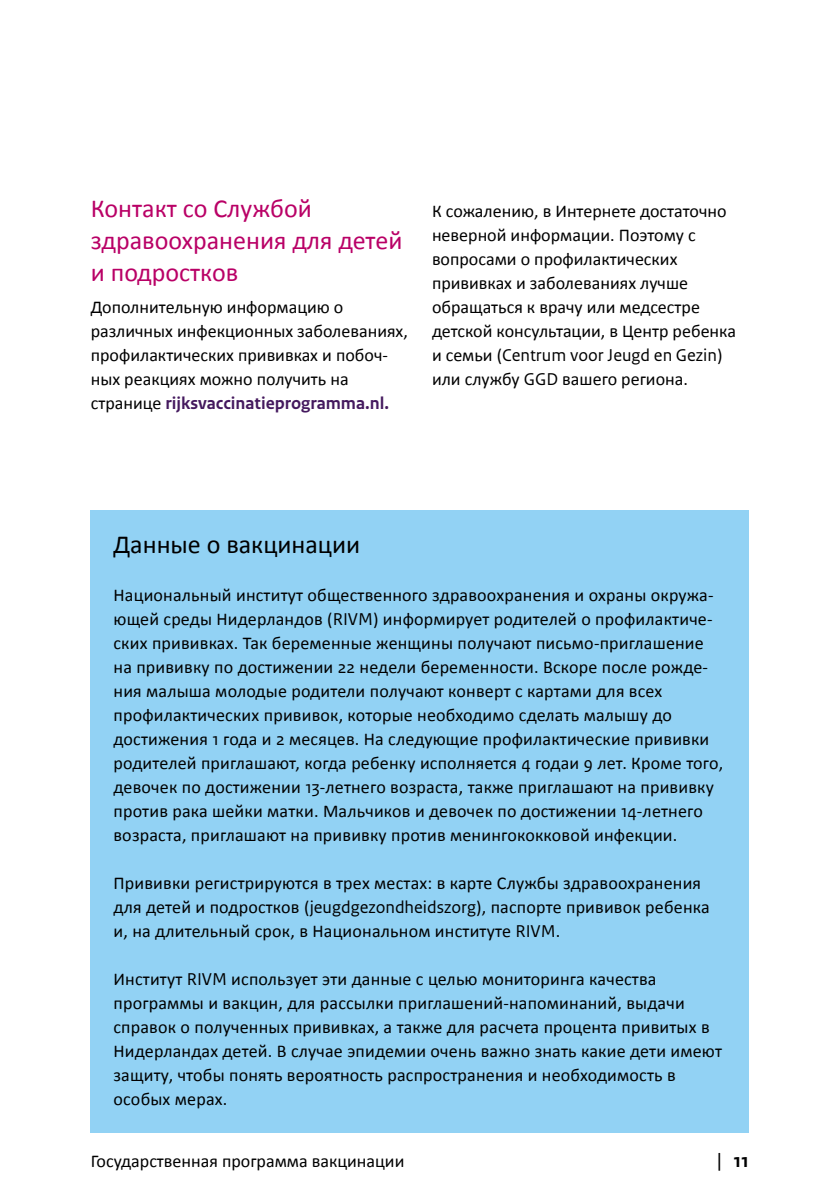
<style>
.page{position:relative;width:840px;height:1191px;background:#fff}
.page>*{position:absolute;margin:0;border:0;box-sizing:border-box;transform-origin:0 0}
.t1{font:26px/32px "Calibri";color:#b90066}
.Kadertekst_kop{font:26px "Calibri";color:#000}
.t2{font:700 20px "Rijksoverheid Sans Text";color:#000}
.Kadertekst{font:18px/24px "Calibri";letter-spacing:.01em;color:#000}
._10_RIVM_Broodtekst{font:18px/24px "Calibri";color:#000}
.s1{font-family:"Rijksoverheid Sans Text";font-weight:700;color:#44195e}
.s2{font-family:"Rijksoverheid Sans Text"}
.s3{font-family:"Calibri";font-weight:400}
</style>
<div class="page">
<div style="left:91px;top:511px;width:657px;height:71px;background:#92d2f4"></div>
<div style="left:91px;top:565px;width:657px;height:303px;background:#92d2f4"></div>
<div style="left:91px;top:853px;width:657px;height:111px;background:#92d2f4"></div>
<div style="left:91px;top:948px;width:657px;height:184px;background:#92d2f4"></div>
<h2 class="t1" style="left:91px;top:192px;width:313px">Контакт со Службой здравоохранения для детей и подростков</h2>
<p class="_10_RIVM_Broodtekst" style="left:91px;top:295px;width:318px">Дополнительную информацию о различных инфекционных заболеваниях, профилактических прививках и побоч&shy;ных реакциях можно получить на странице <span class="s1">rijksvaccinatieprogramma.nl.</span></p>
<p class="_10_RIVM_Broodtekst" style="left:432px;top:199px;width:305px">К сожалению, в Интернете достаточно неверной информации. Поэтому с вопросами о профилактических прививках и заболеваниях лучше обращаться к врачу или медсестре детской консультации, в Центр ребенка и семьи (<span class="s2">Centrum voor Jeugd en Gezin</span>) или службу <span class="s2">GGD</span> вашего региона.</p>
<h2 class="Kadertekst_kop" style="left:113px;top:528px;width:248px">Данные о вакцинации</h2>
<p class="Kadertekst" style="left:113px;top:583px;width:611px">Национальный институт общественного здравоохранения и охраны окружа&shy;ющей среды Нидерландов (<span class="s2">RIVM</span>) информирует родителей о профилактиче&shy;ских прививках. Так беременные женщины получают письмо-приглашение на прививку по достижении <span class="s2">22</span> недели беременности. Вскоре после рожде&shy;ния малыша молодые родители получают конверт с картами для всех профилактических прививок, которые необходимо сделать малышу до достижения <span class="s2">1</span> года и <span class="s2">2</span> месяцев. На следующие профилактические прививки родителей приглашают, когда ребенку исполняется <span class="s2">4</span> годаи <span class="s2">9</span> лет. Кроме того, девочек по достижении <span class="s2">13</span>-летнего возраста, также приглашают на прививку против рака шейки матки. Мальчиков и девочек по достижении <span class="s2">14</span>-летнего возраста, приглашают на прививку против менингококковой инфекции.</p>
<p class="Kadertekst" style="left:113px;top:871px;width:597px">Прививки регистрируются в трех местах: в карте Службы здравоохранения для детей и подростков (<span class="s2">jeugdgezondheidszorg</span>), паспорте прививок ребенка и, на длительный срок, в Национальном институте <span class="s2">RIVM</span>.</p>
<p class="Kadertekst" style="left:113px;top:967px;width:609px">Институт <span class="s2">RIVM</span> использует эти данные с целью мониторинга качества программы и вакцин, для рассылки приглашений-напоминаний, выдачи справок о полученных прививках, а также для расчета процента привитых в Нидерландах детей. В случае эпидемии очень важно знать какие дети имеют защиту, чтобы понять вероятность распространения и необходимость в особых мерах.</p>
<p class="Kadertekst" style="left:91px;top:1149px;width:315px">Государственная программа вакцинации</p>
<p class="t2" style="left:714px;top:1149px;width:36px"><span class="s3">|</span> 11</p>
</div>
